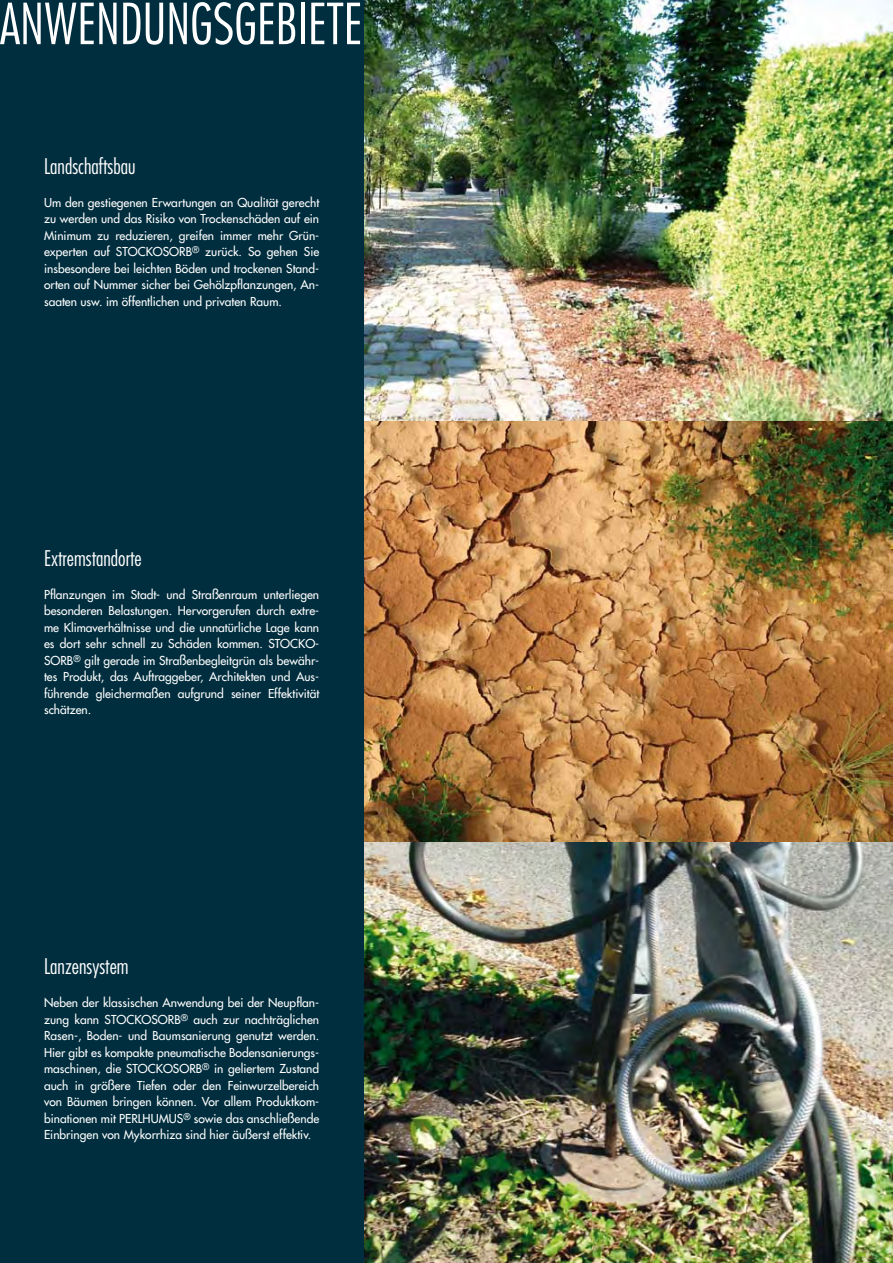
<style>
.page{position:relative;width:893px;height:1263px;background:#fff}
.page>*{position:absolute;margin:0;border:0;box-sizing:border-box;transform-origin:0 0}
.t1{font:300 condensed 55.05px "Futura LT";color:#fff}
.t2{font:300 condensed 21px "Futura LT";color:#fff}
.t3{font:12px/16.5px "Futura LT";color:#fff;text-align:justify}
</style>
<div class="page">
<img style="left:364px;top:0;width:529px;height:1263px">
<div style="left:0;top:0;width:364px;height:1263px;background:#002e3e"></div>
<h1 class="t1" style="left:0;top:-9px;width:364px">ANWENDUNGSGEBIETE</h1>
<h2 class="t2" style="left:44px;top:154px;width:93px">Landschaftsbau</h2>
<p class="t3" style="left:44px;top:194px;width:277px">Um den gestiegenen Erwartungen an Qualität gerecht zu werden und das Risiko von Trockenschäden auf ein Minimum zu reduzieren, greifen immer mehr Grün&shy;experten auf STOCKOSORB<sup>®</sup> zurück. So gehen Sie insbesondere bei leichten Böden und trockenen Stand&shy;orten auf Nummer sicher bei Gehölzpflanzungen, An&shy;saaten usw. im öffentlichen und privaten Raum.</p>
<h2 class="t2" style="left:44px;top:545px;width:99px">Extremstandorte</h2>
<p class="t3" style="left:44px;top:586px;width:277px">Pflanzungen im Stadt- und Straßenraum unterliegen besonderen Belastungen. Hervorgerufen durch extre&shy;me Klimaverhältnisse und die unnatürliche Lage kann es dort sehr schnell zu Schäden kommen. STOCKO-SORB<sup>®</sup> gilt gerade im Straßenbegleitgrün als bewähr&shy;tes Produkt, das Auftraggeber, Architekten und Aus&shy;führende gleichermaßen aufgrund seiner Effektivität schätzen.</p>
<h2 class="t2" style="left:44px;top:954px;width:86px">Lanzensystem</h2>
<p class="t3" style="left:44px;top:994px;width:277px">Neben der klassischen Anwendung bei der Neupflan&shy;zung kann STOCKOSORB<sup>®</sup> auch zur nachträglichen Rasen-, Boden- und Baumsanierung genutzt werden.<br>Hier gibt es kompakte pneumatische Bodensanierungs&shy;maschinen, die STOCKOSORB<sup>®</sup> in geliertem Zustand auch in größere Tiefen oder den Feinwurzelbereich von Bäumen bringen können. Vor allem Produktkom&shy;binationen mit PERLHUMUS<sup>®</sup> sowie das anschließende Einbringen von Mykorrhiza sind hier äußerst effektiv.</p>
</div>
